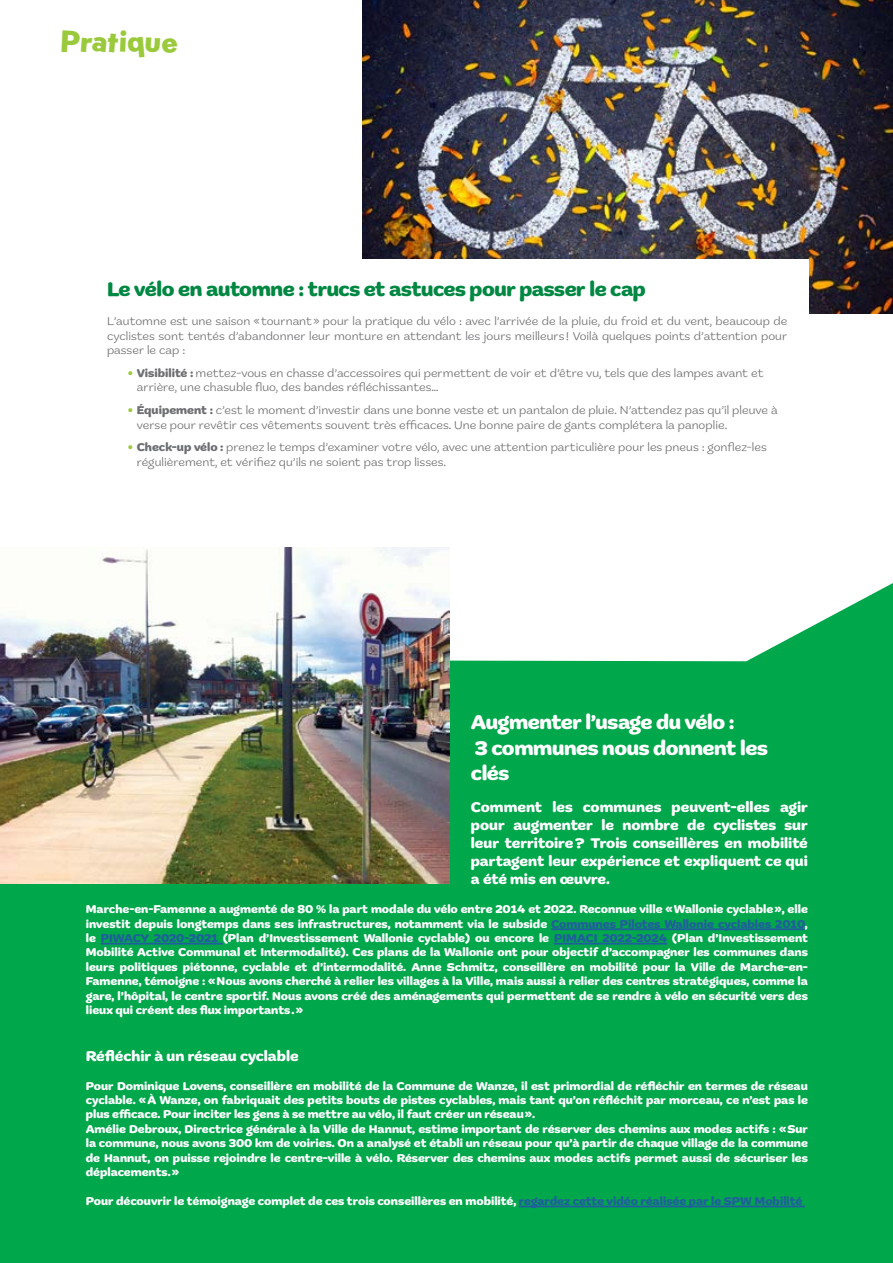
<style>
.page{position:relative;width:893px;height:1263px;background:#fff}
.page>*{position:absolute;margin:0;border:0;box-sizing:border-box;transform-origin:0 0}
.t1{font:30px "Gambado Sans Forte";color:#9aca3c}
.t2{font:700 21px/25.2px "Marigny";letter-spacing:-.02em;color:#fff}
.t3{font:700 21px "Marigny";letter-spacing:-.02em;color:#008843}
.t4{font:700 15px/18px "Marigny";color:#fff;text-align:justify}
.t5{font:700 12px/14.4px "Marigny";color:#fff;text-align:justify}
.t6{font:12px/14.4px "Marigny";color:#6d6e71}
.s1{font-weight:700;color:#9aca3c}
.s2{font-weight:700}
.s3{color:#215e9e}
</style>
<div class="page">
<div style="left:0;top:583px;width:893px;height:680px;background:#00a74b"></div>
<img style="left:362px;top:0;width:531px;height:314px">
<div style="left:86px;top:259px;width:723px;height:277px;background:#fff"></div>
<hr style="left:551px;top:928px;width:254px;height:2px;background:#215e9e">
<hr style="left:101px;top:943px;width:122px;height:1px;background:#215e9e">
<hr style="left:554px;top:943px;width:113px;height:1px;background:#215e9e">
<hr style="left:519px;top:1205px;width:286px;height:2px;background:#215e9e">
<img style="left:0;top:548px;width:450px;height:336px">
<h1 class="t1" style="left:60px;top:22px;width:119px">Pratique</h1>
<h2 class="t3" style="left:107px;top:277px;width:540px">Le vélo en automne : trucs et astuces pour passer le cap</h2>
<p class="t6" style="left:107px;top:314px;width:682px;text-align:justify">L’automne est une saison « tournant » pour la pratique du vélo : avec l’arrivée de la pluie, du froid et du vent, beaucoup de cyclistes sont tentés d’abandonner leur monture en attendant les jours meilleurs ! Voilà quelques points d’attention pour passer le cap :</p>
<p class="t6" style="left:137px;top:366px;width:628px;text-indent:-9px"><span class="s1">•</span> <span class="s2">Visibilité :</span> mettez-vous en chasse d’accessoires qui permettent de voir et d’être vu, tels que des lampes avant et arrière, une chasuble fluo, des bandes réfléchissantes…</p>
<p class="t6" style="left:137px;top:403px;width:642px;text-indent:-9px"><span class="s1">•</span> <span class="s2">Équipement :</span> c’est le moment d’investir dans une bonne veste et un pantalon de pluie. N’attendez pas qu’il pleuve à verse pour revêtir ces vêtements souvent très efficaces. Une bonne paire de gants complétera la panoplie.</p>
<p class="t6" style="left:137px;top:440px;width:631px;text-indent:-9px"><span class="s1">•</span> <span class="s2">Check-up vélo :</span> prenez le temps d’examiner votre vélo, avec une attention particulière pour les pneus : gonflez-les régulièrement, et vérifiez qu’ils ne soient pas trop lisses.</p>
<h2 class="t2" style="left:471px;top:710px;width:298px">Augmenter l’usage du vélo :<br>3 communes nous donnent les clés</h2>
<p class="t4" style="left:471px;top:799px;width:339px">Comment les communes peuvent-elles agir pour augmenter le nombre de cyclistes sur leur territoire ? Trois conseillères en mobilité partagent leur expérience et expliquent ce qui a été mis en œuvre.</p>
<p class="t5" style="left:86px;top:902px;width:724px">Marche-en-Famenne a augmenté de 80 % la part modale du vélo entre 2014 et 2022. Reconnue ville « Wallonie cyclable », elle investit depuis longtemps dans ses infrastructures, notamment via le subside <span class="s3">Communes Pilotes Wallonie cyclables 2010</span>, le <span class="s3">PIWACY 2020-2021</span> (Plan d’Investissement Wallonie cyclable) ou encore le <span class="s3">PIMACI 2022-2024</span> (Plan d’Investissement Mobilité Active Communal et Intermodalité). Ces plans de la Wallonie ont pour objectif d’accompagner les communes dans leurs politiques piétonne, cyclable et d’intermodalité. Anne Schmitz, conseillère en mobilité pour la Ville de Marche-en-Famenne, témoigne : « Nous avons cherché à relier les villages à la Ville, mais aussi à relier des centres stratégiques, comme la gare, l’hôpital, le centre sportif. Nous avons créé des aménagements qui permettent de se rendre à vélo en sécurité vers des lieux qui créent des flux importants . »</p>
<p class="t4" style="left:86px;top:1047px;width:214px">Réfléchir à un réseau cyclable</p>
<p class="t5" style="left:86px;top:1079px;width:724px;text-align:left">Pour Dominique Lovens, conseillère en mobilité de la Commune de Wanze, il est primordial de réfléchir en termes de réseau cyclable. « À Wanze, on fabriquait des petits bouts de pistes cyclables, mais tant qu’on réfléchit par morceau, ce n’est pas le plus efficace. Pour inciter les gens à se mettre au vélo, il faut créer un réseau ».<br>Amélie Debroux, Directrice générale à la Ville de Hannut, estime important de réserver des chemins aux modes actifs : « Sur la commune, nous avons 300 km de voiries. On a analysé et établi un réseau pour qu’à partir de chaque village de la commune de Hannut, on puisse rejoindre le centre-ville à vélo. Réserver des chemins aux modes actifs permet aussi de sécuriser les déplacements. »</p>
<p class="t5" style="left:86px;top:1194px;width:718px">Pour découvrir le témoignage complet de ces trois conseillères en mobilité, <span class="s3">regardez cette vidéo réalisée par le SPW Mobilité</span></p>
</div>
